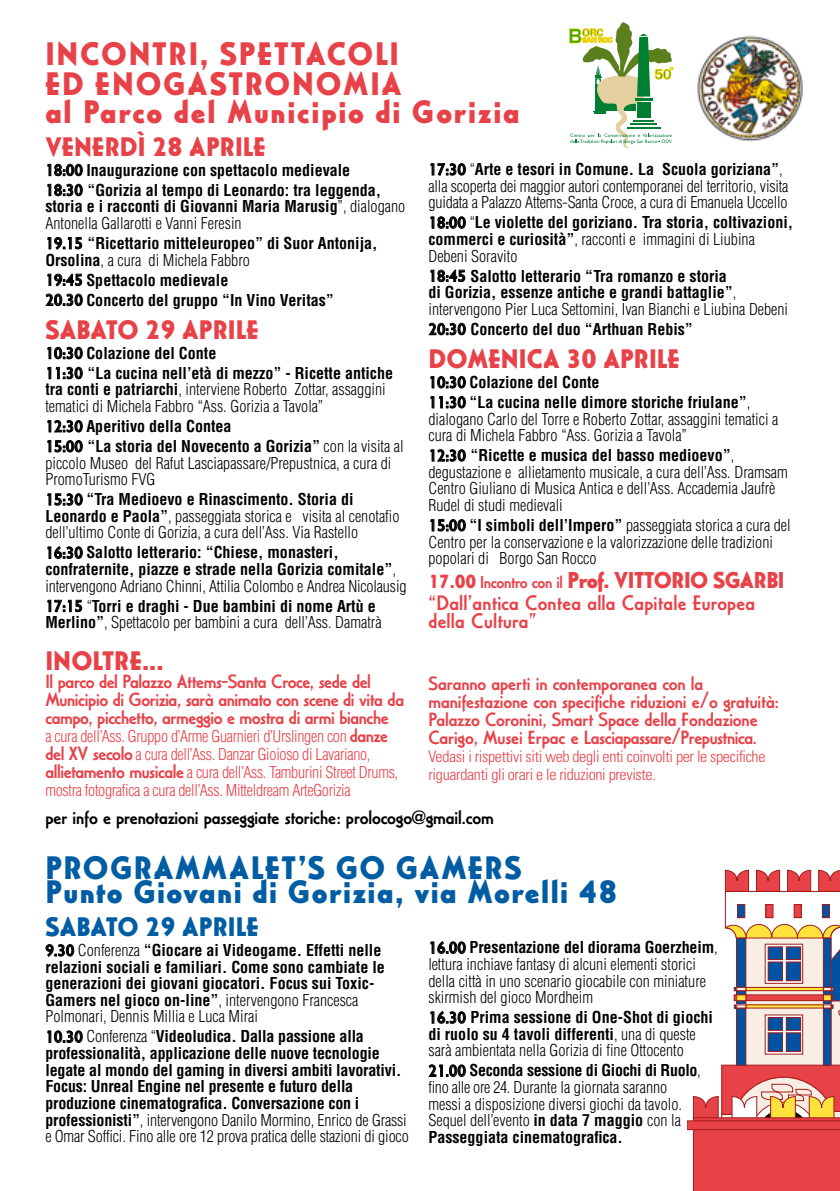
<style>
.page{position:relative;width:840px;height:1191px;background:#fff}
.page>*{position:absolute;margin:0;border:0;box-sizing:border-box;transform-origin:0 0}
.t1{font:700 34px/29px "Casablanca URW";letter-spacing:.05em;color:#e84249}
.t2{font:700 34px/24px "Casablanca URW";letter-spacing:.04em;color:#005da3}
.t3{font:700 28px "Casablanca URW";color:#e84249}
.t4{font:700 28px "Casablanca URW";color:#005da3}
.t5{font:700 24px "Casablanca URW";letter-spacing:-.02em;color:#e84249}
.t6{font:500 22px/18px "Casablanca URW";letter-spacing:.01em;color:#e84249}
.t7{font:500 20px/18px "Casablanca URW";letter-spacing:-.02em;color:#e84249}
.t8{font:500 20px "Casablanca URW";letter-spacing:-.005em;color:#000}
.t9{font:700 condensed 16px/16.6px "Helvetica LT Std";color:#000}
.t10{font:300 condensed 16px/16.6px "Helvetica LT Std";color:#000}
.t11{font:300 condensed 16px/18px "Helvetica LT Std";letter-spacing:-.02em;color:#e84249}
.t12{font:300 condensed 16px/18px "Univers";letter-spacing:-.02em;color:#e84249}
.s1{font-family:"Casablanca URW";font-weight:500;font-stretch:normal;font-size:17px}
.s2{font-weight:700}
.s3{font-weight:300}
.s4{font-size:20px}
.s5{font-weight:500;font-size:18px}
.s6{font-family:"Casablanca URW";font-weight:500;font-stretch:normal;font-size:20px}
</style>
<div class="page">
<svg style="left:568px;top:22px;width:106px;height:126px"></svg>
<img style="left:697px;top:35px;width:106px;height:107px">
<svg style="left:687px;top:869px;width:152px;height:322px"></svg>
<h1 class="t1" style="left:45px;top:39px;width:475px">INCONTRI, SPETTACOLI<br>ED ENOGASTRONOMIA<br>al Parco del Municipio di Gorizia</h1>
<h2 class="t3" style="left:45px;top:130px;width:222px">VENERDÌ 28 APRILE</h2>
<p class="t9" style="left:45px;top:160px;width:337px;line-height:20px"><span class="s1">18:00</span> Inaugurazione con spettacolo medievale<br><span class="s1">18:30</span> “Gorizia al tempo di Leonardo: tra leggenda,</p>
<p class="t10" style="left:45px;top:198px;width:361px"><span class="s2">storia e i racconti di Giovanni Maria Marusig</span>”, dialogano<br>Antonella Gallarotti e Vanni Feresin</p>
<p class="t9" style="left:45px;top:235px;width:333px"><span class="s1">19.15</span> “Ricettario mitteleuropeo” di Suor Antonija,<br>Orsolina<span class="s3">, a cura di Michela Fabbro</span></p>
<p class="t9" style="left:45px;top:269px;width:290px;line-height:20px"><span class="s1">19:45</span> Spettacolo medievale<br><span class="s1">20.30</span> Concerto del gruppo “In Vino Veritas”</p>
<h2 class="t3" style="left:45px;top:313px;width:215px">SABATO 29 APRILE</h2>
<p class="t9" style="left:45px;top:343px;width:349px;line-height:20px"><span class="s1">10:30</span> Colazione del Conte<br><span class="s1">11:30</span> “La cucina nell’età di mezzo” - Ricette antiche</p>
<p class="t10" style="left:45px;top:381px;width:341px"><span class="s2">tra conti e patriarchi</span>, interviene Roberto Zottar, assaggini tematici di Michela Fabbro “Ass. Gorizia a Tavola”</p>
<p class="t9" style="left:45px;top:416px;width:359px;line-height:20px"><span class="s1">12:30</span> Aperitivo della Contea<br><span class="s1">15:00</span> “La storia del Novecento a Gorizia” <span class="s3">con la visita al</span></p>
<p class="t10" style="left:45px;top:454px;width:347px">piccolo Museo del Rafut Lasciapassare/Prepustnica, a cura di<br>PromoTurismo FVG</p>
<p class="t10" style="left:45px;top:491px;width:355px"><span class="s1">15:30</span> <span class="s2">“Tra Medioevo e Rinascimento. Storia di<br>Leonardo e Paola”</span>, passeggiata storica e visita al cenotafio dell’ultimo Conte di Gorizia, a cura dell’Ass. Via Rastello</p>
<p class="t9" style="left:45px;top:544px;width:362px"><span class="s1">16:30</span> Salotto letterario: “Chiese, monasteri, confraternite, piazze e strade nella Gorizia comitale”<span class="s3">, intervengono Adriano Chinni, Attilia Colombo e Andrea Nicolausig</span></p>
<p class="t10" style="left:45px;top:597px;width:337px"><span class="s1">17:15</span> “<span class="s2">Torri e draghi - Due bambini di nome Artù e<br>Merlino”</span>, Spettacolo per bambini a cura dell’Ass. Damatrà</p>
<p class="t10" style="left:428px;top:161px;width:361px"><span class="s1">17:30</span> “<span class="s2">Arte e tesori in Comune. La Scuola goriziana”</span>, alla scoperta dei maggior autori contemporanei del territorio, visita guidata a Palazzo Attems-Santa Croce, a cura di Emanuela Uccello</p>
<p class="t9" style="left:428px;top:214px;width:366px"><span class="s1">18:00</span> <span class="s3">“</span>Le violette del goriziano. Tra storia, coltivazioni, commerci e curiosità”<span class="s3">, racconti e immagini di Liubina<br>Debeni Soravito</span></p>
<p class="t9" style="left:428px;top:267px;width:361px"><span class="s1">18:45</span> Salotto letterario “Tra romanzo e storia<br>di Gorizia, essenze antiche e grandi battaglie”<span class="s3">, intervengono Pier Luca Settomini, Ivan Bianchi e Liubina Debeni</span></p>
<p class="t9" style="left:428px;top:320px;width:266px"><span class="s1">20:30</span> Concerto del duo “Arthuan Rebis”</p>
<h2 class="t3" style="left:428px;top:342px;width:253px">DOMENICA 30 APRILE</h2>
<p class="t9" style="left:428px;top:372px;width:323px;line-height:20px"><span class="s1">10:30</span> Colazione del Conte<br><span class="s1">11:30</span> “La cucina nelle dimore storiche friulane”<span class="s3">,</span></p>
<p class="t10" style="left:428px;top:410px;width:351px">dialogano Carlo del Torre e Roberto Zottar, assaggini tematici a cura di Michela Fabbro “Ass. Gorizia a Tavola”</p>
<p class="t10" style="left:428px;top:447px;width:360px"><span class="s1">12:30</span> <span class="s2">“Ricette e musica del basso medioevo”</span>, degustazione e allietamento musicale, a cura dell’Ass. Dramsam Centro Giuliano di Musica Antica e dell’Ass. Accademia Jaufrè Rudel di studi medievali</p>
<p class="t10" style="left:428px;top:517px;width:363px"><span class="s1">15:00</span> <span class="s2">“I simboli dell’Impero”</span> passeggiata storica a cura del<br>Centro per la conservazione e la valorizzazione delle tradizioni popolari di Borgo San Rocco</p>
<h3 class="t5" style="left:428px;top:566px;width:357px"><span class="s4">17.00</span> <span class="s5">Incontro con il</span> Prof. VITTORIO SGARBI</h3>
<h3 class="t6" style="left:428px;top:594px;width:328px">“Dall’antica Contea alla Capitale Europea della Cultura”</h3>
<h2 class="t3" style="left:45px;top:643px;width:119px">INOLTRE...</h2>
<p class="t7" style="left:45px;top:672px;width:360px">Il parco del Palazzo Attems-Santa Croce, sede del<br>Municipio di Gorizia, sarà animato con scene di vita da campo, picchetto, armeggio e mostra di armi bianche</p>
<p class="t11" style="left:45px;top:727px;width:354px">a cura dell’Ass. Gruppo d’Arme Guarnieri d’Urslingen con <span class="s6">danze del XV secolo</span> a cura dell’Ass. Danzar Gioioso di Lavariano, <span class="s6">allietamento musicale</span> a cura dell’Ass. Tamburini Street Drums, mostra fotografica a cura dell’Ass. Mitteldream ArteGorizia</p>
<p class="t7" style="left:428px;top:674px;width:351px">Saranno aperti in contemporanea con la manifestazione con specifiche riduzioni e/o gratuità:<br>Palazzo Coronini, Smart Space della Fondazione Carigo, Musei Erpac e Lasciapassare/Prepustnica.</p>
<p class="t12" style="left:428px;top:747px;width:338px">Vedasi i rispettivi siti web degli enti coinvolti per le specifiche riguardanti gli orari e le riduzioni previste.</p>
<p class="t8" style="left:45px;top:806px;width:449px">per info e prenotazioni passeggiate storiche: prolocogo@gmail.com</p>
<h1 class="t2" style="left:45px;top:856px;width:573px">PROGRAMMALET’S GO GAMERS<br>Punto Giovani di Gorizia, via Morelli 48</h1>
<h2 class="t4" style="left:45px;top:910px;width:215px">SABATO 29 APRILE</h2>
<p class="t9" style="left:45px;top:941px;width:341px"><span class="s1">9.30</span> <span class="s3">Conferenza</span> “Giocare ai Videogame. Effetti nelle relazioni sociali e familiari. Come sono cambiate le generazioni dei giovani giocatori. Focus sui Toxic-Gamers nel gioco on-line”<span class="s3">, intervengono Francesca Polmonari, Dennis Millia e Luca Mirai</span></p>
<p class="t9" style="left:45px;top:1028px;width:365px"><span class="s1">10.30</span> <span class="s3">Conferenza “</span>Videoludica. Dalla passione alla professionalità, applicazione delle nuove tecnologie legate al mondo del gaming in diversi ambiti lavorativi.<br>Focus: Unreal Engine nel presente e futuro della produzione cinematografica. Conversazione con i professionisti”<span class="s3">, intervengono Danilo Mormino, Enrico de Grassi e Omar Soffici. Fino alle ore 12 prova pratica delle stazioni di gioco</span></p>
<p class="t10" style="left:428px;top:939px;width:290px"><span class="s1">16.00</span> <span class="s2">Presentazione del diorama Goerzheim</span>, lettura inchiave fantasy di alcuni elementi storici della città in uno scenario giocabile con miniature skirmish del gioco Mordheim</p>
<p class="t9" style="left:428px;top:1009px;width:286px"><span class="s1">16.30</span> Prima sessione di One-Shot di giochi di ruolo su 4 tavoli differenti<span class="s3">, una di queste sarà ambientata nella Gorizia di fine Ottocento</span></p>
<p class="t10" style="left:428px;top:1062px;width:273px"><span class="s1">21.00</span> <span class="s2">Seconda sessione di Giochi di Ruolo</span>, fino alle ore 24. Durante la giornata saranno messi a disposizione diversi giochi da tavolo.<br>Sequel dell’evento <span class="s2">in data 7 maggio</span> con la <span class="s2">Passeggiata cinematografica.</span></p>
</div>
